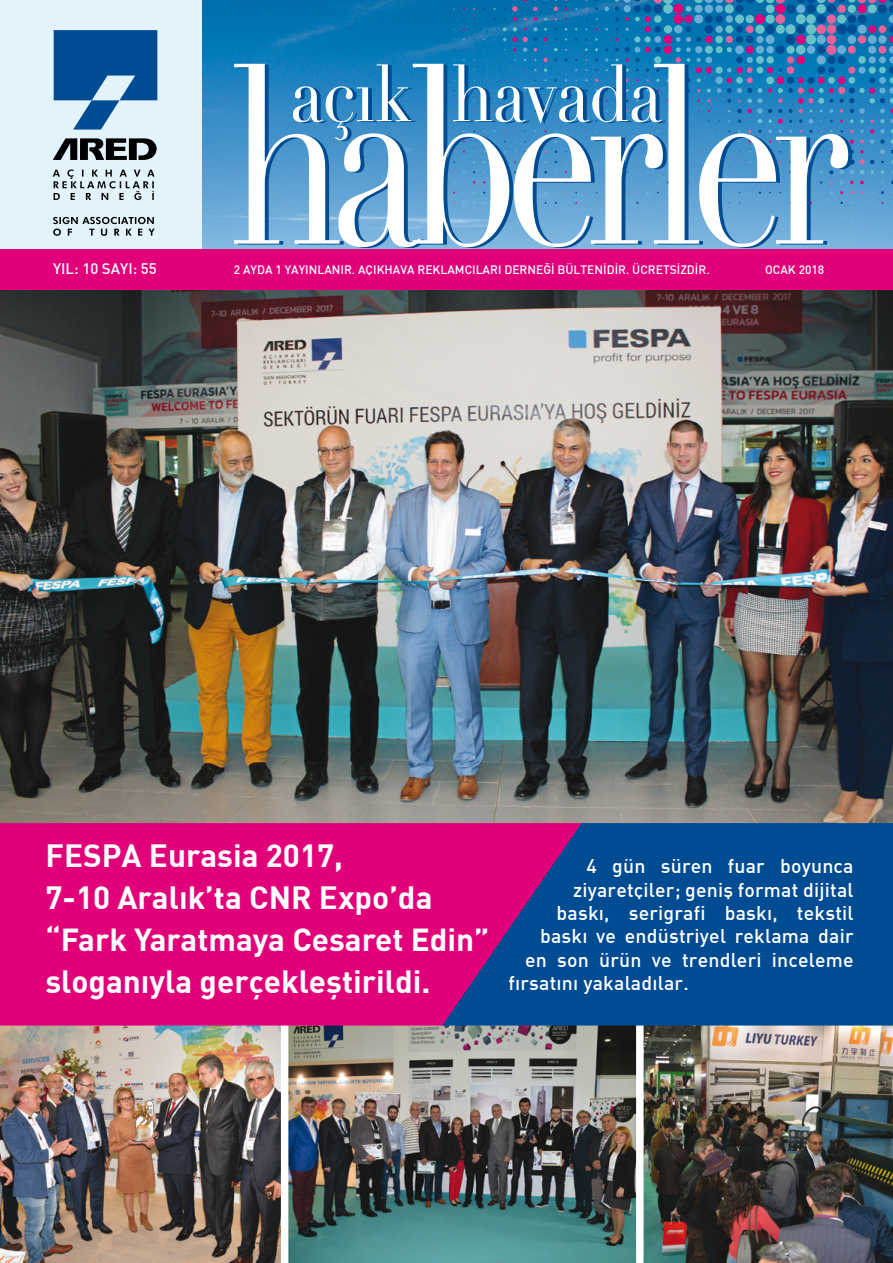
<style>
.page{position:relative;width:893px;height:1263px;background:#fff}
.page>*{position:absolute;margin:0;border:0;box-sizing:border-box;transform-origin:0 0}
.t1{font:31.5px/42px "DIN Bold";color:#fff}
.t2{font:700 31.5px "DIN Pro";color:#fff}
.t3{font:500 19.5px "DI Nbek";letter-spacing:.01em;color:#fff}
.t4{font:500 15px "DI Nbek";color:#fff}
.t5{font:500 12px "DI Nbek";color:#fff}
</style>
<div class="page">
<img style="left:0;top:1025px;width:281px;height:238px">
<img style="left:644px;top:1025px;width:249px;height:238px">
<img style="left:288px;top:1025px;width:348px;height:238px">
<img style="left:0;top:0;width:893px;height:823px">
<div style="left:0;top:217px;width:893px;height:72px;background:#e2007a"></div>
<div style="left:673px;top:4px;width:10px;height:10px;background:#e2007a;border-radius:50%"></div>
<svg style="left:554px;top:7px;width:4px;height:4px"></svg>
<svg style="left:674px;top:14px;width:9px;height:10px"></svg>
<svg style="left:512px;top:0;width:25px;height:21px"></svg>
<div style="left:664px;top:25px;width:8px;height:8px;background:#69c2c7;border-radius:50%"></div>
<div style="left:654px;top:26px;width:7px;height:7px;background:#0060a2;border-radius:50%"></div>
<svg style="left:605px;top:0;width:68px;height:32px;background:#1b77af"></svg>
<svg style="left:503px;top:27px;width:4px;height:4px"></svg>
<div style="left:664px;top:35px;width:8px;height:9px;background:#e2007a;border-radius:50%"></div>
<div style="left:654px;top:36px;width:7px;height:7px;background:#69add5;border-radius:50%"></div>
<div style="left:645px;top:36px;width:6px;height:7px;background:#69c2c7;border-radius:50%"></div>
<div style="left:634px;top:36px;width:6px;height:7px;background:#69c2c7;border-radius:50%"></div>
<svg style="left:513px;top:27px;width:25px;height:15px"></svg>
<div style="left:664px;top:46px;width:8px;height:8px;background:#e2007a;border-radius:50%"></div>
<svg style="left:615px;top:48px;width:4px;height:4px"></svg>
<svg style="left:554px;top:48px;width:4px;height:3px"></svg>
<svg style="left:533px;top:48px;width:4px;height:4px"></svg>
<svg style="left:523px;top:48px;width:4px;height:4px"></svg>
<svg style="left:625px;top:47px;width:36px;height:12px"></svg>
<svg style="left:676px;top:0;width:217px;height:124px;background:#3279b1"></svg>
<svg style="left:870px;top:129px;width:4px;height:15px"></svg>
<svg style="left:860px;top:140px;width:4px;height:3px"></svg>
<svg style="left:880px;top:129px;width:13px;height:25px"></svg>
<svg style="left:881px;top:170px;width:3px;height:4px"></svg>
<svg style="left:852px;top:150px;width:22px;height:34px"></svg>
<div style="left:0;top:0;width:202px;height:248px;background:#e2f3fb"></div>
<svg style="left:53px;top:217px;width:102px;height:19px"></svg>
<svg style="left:53px;top:138px;width:104px;height:62px"></svg>
<svg style="left:54px;top:30px;width:103px;height:100px"></svg>
<svg style="left:293px;top:59px;width:369px;height:5px;background:#107db9"></svg>
<svg style="left:234px;top:64px;width:614px;height:183px"></svg>
<div style="left:0;top:823px;width:442px;height:202px;background:#e2007a"></div>
<svg style="left:442px;top:823px;width:451px;height:202px;background:#253f8e"></svg>
<p class="t4" style="left:53px;top:259px;width:105px">YIL: 10 SAYI: 55</p>
<p class="t5" style="left:234px;top:262px;width:477px">2 AYDA 1 YAYINLANIR. AÇIKHAVA REKLAMCILARI DERNEĞİ BÜLTENİDİR. ÜCRETSİZDİR.</p>
<p class="t5" style="left:765px;top:262px;width:61px">OCAK 2018</p>
<h1 class="t1" style="left:46px;top:833px;width:388px">FESPA Eurasia 2017,<br>7-10 Aralık’ta CNR Expo’da</h1>
<h1 class="t2" style="left:46px;top:918px;width:445px">“Fark Yaratmaya Cesaret Edin”</h1>
<h1 class="t1" style="left:46px;top:959px;width:386px">sloganıyla gerçekleştirildi.</h1>
<p class="t3" style="left:587px;top:854px;width:268px">4 gün süren fuar boyunca</p>
<p class="t3" style="left:573px;top:877px;width:282px">ziyaretçiler; geniş format dijital</p>
<p class="t3" style="left:557px;top:900px;width:299px">baskı, serigrafi baskı, tekstil</p>
<p class="t3" style="left:540px;top:924px;width:315px">baskı ve endüstriyel reklama dair</p>
<p class="t3" style="left:525px;top:947px;width:330px">en son ürün ve trendleri inceleme</p>
<p class="t3" style="left:509px;top:971px;width:182px">fırsatını yakaladılar.</p>
</div>
